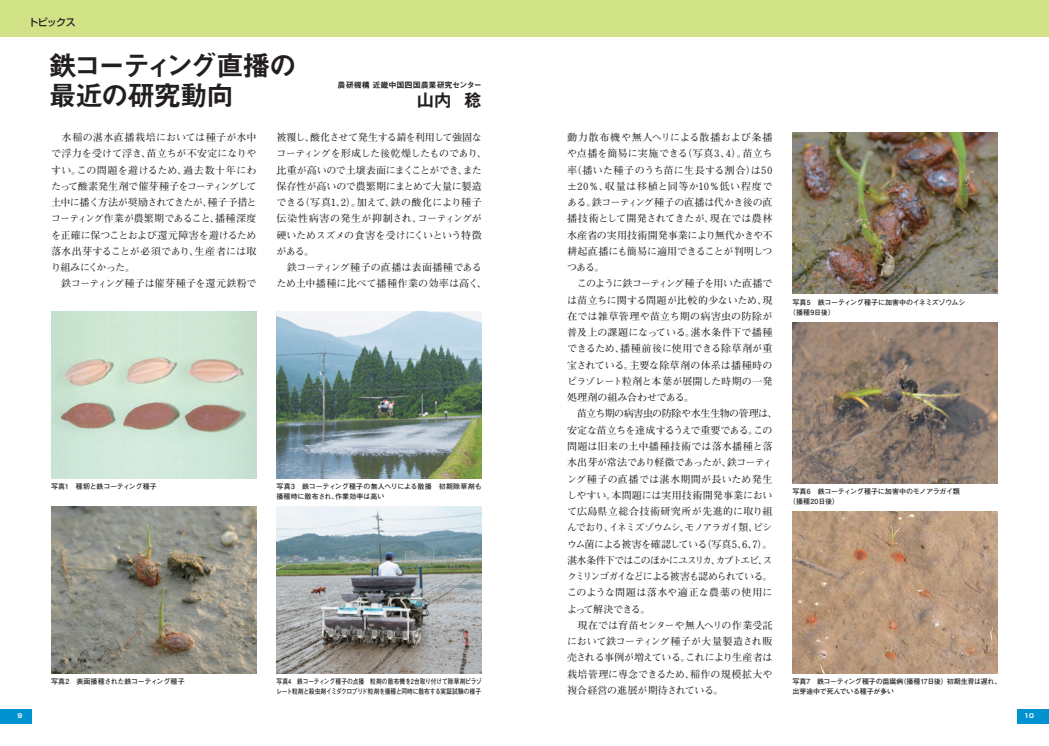
<style>
.page{position:relative;width:1049px;height:746px;background:#fff}
.page>*{position:absolute;margin:0;border:0;box-sizing:border-box;transform-origin:0 0}
.t1{font:28px/30px "Midashi Go Pro MB31";letter-spacing:-.075em;color:#231f20}
.t2{font:18px "Midashi Go Pro MB31";color:#231f20}
.t3{font:700 10px/16.2px "Futo Min A101 Pro";letter-spacing:-.005em;color:#231f20}
.t4{font:500 10px "Shin Go Pro";letter-spacing:-.055em;color:#231f20}
.t5{font:8.1px "Midashi Go Pro MB31";letter-spacing:-.01em;color:#231f20}
.t6{font:700 7px/10px "Futo Go B101 Pro";letter-spacing:-.02em;color:#231f20}
.t7{font:700 7px/10px "Futo Go B101 Pro";letter-spacing:-.02em;color:#231f20;scale:.82 1}
.t8{font:700 7px/10px "Futo Go B101 Pro";color:#231f20}
.t9{font:700 6px "Shin Go Pro";color:#fff}
</style>
<div class="page">
<div style="left:0;top:709px;width:31px;height:14px;background:#0093d0"></div>
<div style="left:1018px;top:709px;width:31px;height:14px;background:#0093d0"></div>
<div style="left:0;top:0;width:1049px;height:37px;background:#d2e287"></div>
<img style="left:51px;top:506px;width:206px;height:167px">
<img style="left:276px;top:506px;width:206px;height:167px">
<img style="left:792px;top:512px;width:206px;height:161px">
<img style="left:51px;top:312px;width:206px;height:166px">
<img style="left:276px;top:312px;width:206px;height:166px">
<img style="left:792px;top:322px;width:206px;height:161px">
<img style="left:792px;top:132px;width:206px;height:162px">
<p class="t4" style="left:28px;top:14px;width:49px">トピックス</p>
<h1 class="t1" style="left:49px;top:47px;width:249px">鉄コーティング直播の最近の研究動向</h1>
<p class="t5" style="left:338px;top:78px;width:146px">農研機構 近畿中国四国農業研究センター</p>
<h2 class="t2" style="left:416px;top:86px;width:67px">山内 稔</h2>
<p class="t3" style="left:276px;top:128px;width:212px">被覆し、酸化させて発生する錆を利用して強固なコーティングを形成した後乾燥したものであり、比重が高いので土壌表面にまくことができ、また保存性が高いので農繁期にまとめて大量に製造できる（写真1、2）。加えて、鉄の酸化により種子伝染性病害の発生が抑制され、コーティングが硬いためスズメの食害を受けにくいという特徴がある。<br>　鉄コーティング種子の直播は表面播種であるため土中播種に比べて播種作業の効率は高く、</p>
<p class="t3" style="left:51px;top:128px;width:207px">　水稲の湛水直播栽培においては種子が水中で浮力を受けて浮き、苗立ちが不安定になりやすい。この問題を避けるため、過去数十年にわたって酸素発生剤で催芽種子をコーティングして土中に播く方法が奨励されてきたが、種子予措とコーティング作業が農繁期であること、播種深度を正確に保つことおよび還元障害を避けるため落水出芽することが必須であり、生産者には取り組みにくかった。<br>　鉄コーティング種子は催芽種子を還元鉄粉で</p>
<p class="t3" style="left:567px;top:128px;width:212px">動力散布機や無人ヘリによる散播および条播や点播を簡易に実施できる（写真3、4）。苗立ち率（播いた種子のうち苗に生長する割合）は50 ±20％、収量は移植と同等か10％低い程度である。鉄コーティング種子の直播は代かき後の直播技術として開発されてきたが、現在では農林水産省の実用技術開発事業により無代かきや不耕起直播にも簡易に適用できることが判明しつつある。<br>　このように鉄コーティング種子を用いた直播では苗立ちに関する問題が比較的少ないため、現在では雑草管理や苗立ち期の病害虫の防除が普及上の課題になっている。湛水条件下で播種できるため、播種前後に使用できる除草剤が重宝されている。主要な除草剤の体系は播種時のピラゾレート粒剤と本葉が展開した時期の一発処理剤の組み合わせである。<br>　苗立ち期の病害虫の防除や水生生物の管理は、安定な苗立ちを達成するうえで重要である。この問題は旧来の土中播種技術では落水播種と落水出芽が常法であり軽微であったが、鉄コーティング種子の直播では湛水期間が長いため発生しやすい。本問題には実用技術開発事業において広島県立総合技術研究所が先進的に取り組んでおり、イネミズゾウムシ、モノアラガイ類、ピシウム菌による被害を確認している（写真5、6、7）。湛水条件下ではこのほかにユスリカ、カブトエビ、スクミリンゴガイなどによる被害も認められている。このような問題は落水や適正な農薬の使用によって解決できる。<br>　現在では育苗センターや無人ヘリの作業受託において鉄コーティング種子が大量製造され販売される事例が増えている。これにより生産者は栽培管理に専念できるため、稲作の規模拡大や複合経営の進展が期待されている。</p>
<p class="t6" style="left:789px;top:296px;width:178px;text-indent:4px">写真5　鉄コーティング種子に加害中のイネミズゾウムシ（播種9日後）</p>
<p class="t6" style="left:51px;top:480px;width:107px">写真1　種籾と鉄コーティング種子</p>
<p class="t8" style="left:276px;top:480px;width:207px">写真3　鉄コーティング種子の無人ヘリによる散播　初期除草剤も播種時に散布され、作業効率は高い</p>
<p class="t6" style="left:789px;top:485px;width:172px;text-indent:4px">写真6　鉄コーティング種子に加害中のモノアラガイ類（播種20日後）</p>
<p class="t6" style="left:51px;top:675px;width:135px">写真2　表面播種された鉄コーティング種子</p>
<p class="t7" style="left:276px;top:675px;width:252px">写真4　鉄コーティング種子の点播　粒剤の散布機を2台取り付けて除草剤ピラゾレート粒剤と殺虫剤イミダクロプリド粒剤を播種と同時に散布する実証試験の様子</p>
<p class="t6" style="left:792px;top:675px;width:211px">写真7　鉄コーティング種子の苗腐病（播種17日後）初期生育は遅れ、出芽途中で死んでいる種子が多い</p>
<p class="t9" style="left:17px;top:711px;width:6px">9</p>
<p class="t9" style="left:1024px;top:711px;width:11px">10</p>
</div>
